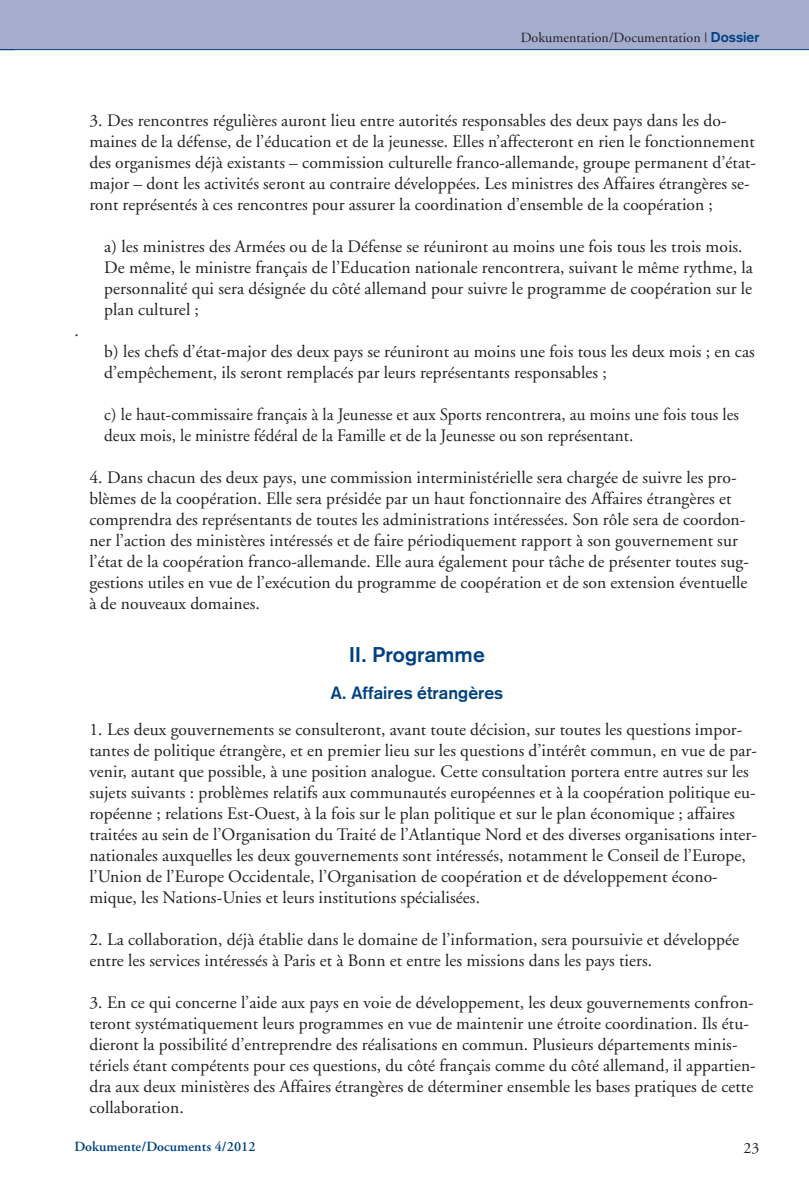
<style>
.page{position:relative;width:809px;height:1191px;background:#fff}
.page>*{position:absolute;margin:0;border:0;box-sizing:border-box;transform-origin:0 0}
.t1{font:700 21px "Akzidenz Grotesk";letter-spacing:.005em;color:#014181}
.t2{font:17.5px/21px "Adobe Garamond";letter-spacing:.005em;color:#231f20}
.t3{font:700 17.5px "Akzidenz Grotesk";letter-spacing:.005em;color:#014181}
.t4{font:15.75px "Adobe Garamond";color:#231f20}
.t5{font:14px "Adobe Garamond";letter-spacing:.005em;color:#231f20}
.t6{font:600 14px "Adobe Garamond";letter-spacing:.005em;color:#014181}
.s1{font-family:"Akzidenz Grotesk";font-weight:700;color:#014181}
</style>
<div class="page">
<div style="left:0;top:0;width:809px;height:50px;background:#a4adcd"></div>
<hr style="left:0;top:49px;width:809px;height:1px;background:#014181">
<p class="t5" style="left:520px;top:32px;width:240px">Dokumentation/Documentation | <span class="s1">Dossier</span></p>
<p class="t2" style="left:74px;top:321px;width:6px">.</p>
<p class="t2" style="left:89px;top:111px;width:668px">3. Des rencontres régulières auront lieu entre autorités responsables des deux pays dans les do&shy;maines de la défense, de l’éducation et de la jeunesse. Elles n’affecteront en rien le fonctionnement des organismes déjà existants – commission culturelle franco-allemande, groupe permanent d’état&shy;major – dont les activités seront au contraire développées. Les ministres des Affaires étrangères se&shy;ront représentés à ces rencontres pour assurer la coordination d’ensemble de la coopération ;</p>
<p class="t2" style="left:104px;top:237px;width:650px">a) les ministres des Armées ou de la Défense se réuniront au moins une fois tous les trois mois.<br>De même, le ministre français de l’Education nationale rencontrera, suivant le même rythme, la personnalité qui sera désignée du côté allemand pour suivre le programme de coopération sur le plan culturel ;</p>
<p class="t2" style="left:104px;top:342px;width:652px">b) les chefs d’état-major des deux pays se réuniront au moins une fois tous les deux mois ; en cas d’empêchement, ils seront remplacés par leurs représentants responsables ;</p>
<p class="t2" style="left:104px;top:405px;width:636px">c) le haut-commissaire français à la Jeunesse et aux Sports rencontrera, au moins une fois tous les deux mois, le ministre fédéral de la Famille et de la Jeunesse ou son représentant.</p>
<p class="t2" style="left:89px;top:468px;width:661px">4. Dans chacun des deux pays, une commission interministérielle sera chargée de suivre les pro&shy;blèmes de la coopération. Elle sera présidée par un haut fonctionnaire des Affaires étrangères et comprendra des représentants de toutes les administrations intéressées. Son rôle sera de coordon&shy;ner l’action des ministères intéressés et de faire périodiquement rapport à son gouvernement sur l’état de la coopération franco-allemande. Elle aura également pour tâche de présenter toutes sug&shy;gestions utiles en vue de l’exécution du programme de coopération et de son extension éventuelle à de nouveaux domaines.</p>
<p class="t1" style="left:349px;top:647px;width:137px">II. Programme</p>
<p class="t3" style="left:331px;top:686px;width:174px">A. Affaires étrangères</p>
<p class="t2" style="left:89px;top:720px;width:669px">1. Les deux gouvernements se consulteront, avant toute décision, sur toutes les questions impor&shy;tantes de politique étrangère, et en premier lieu sur les questions d’intérêt commun, en vue de par&shy;venir, autant que possible, à une position analogue. Cette consultation portera entre autres sur les sujets suivants : problèmes relatifs aux communautés européennes et à la coopération politique eu&shy;ropéenne ; relations Est-Ouest, à la fois sur le plan politique et sur le plan économique ; affaires traitées au sein de l’Organisation du Traité de l’Atlantique Nord et des diverses organisations inter&shy;nationales auxquelles les deux gouvernements sont intéressés, notamment le Conseil de l’Europe, l’Union de l’Europe Occidentale, l’Organisation de coopération et de développement écono&shy;mique, les Nations-Unies et leurs institutions spécialisées.</p>
<p class="t2" style="left:89px;top:930px;width:651px">2. La collaboration, déjà établie dans le domaine de l’information, sera poursuivie et développée entre les services intéressés à Paris et à Bonn et entre les missions dans les pays tiers.</p>
<p class="t2" style="left:89px;top:993px;width:668px">3. En ce qui concerne l’aide aux pays en voie de développement, les deux gouvernements confron&shy;teront systématiquement leurs programmes en vue de maintenir une étroite coordination. Ils étu&shy;dieront la possibilité d’entreprendre des réalisations en commun. Plusieurs départements minis&shy;tériels étant compétents pour ces questions, du côté français comme du côté allemand, il appartien&shy;dra aux deux ministères des Affaires étrangères de déterminer ensemble les bases pratiques de cette collaboration.</p>
<p class="t6" style="left:74px;top:1141px;width:183px">Dokumente/Documents 4/2012</p>
<p class="t4" style="left:743px;top:1141px;width:17px">23</p>
</div>
